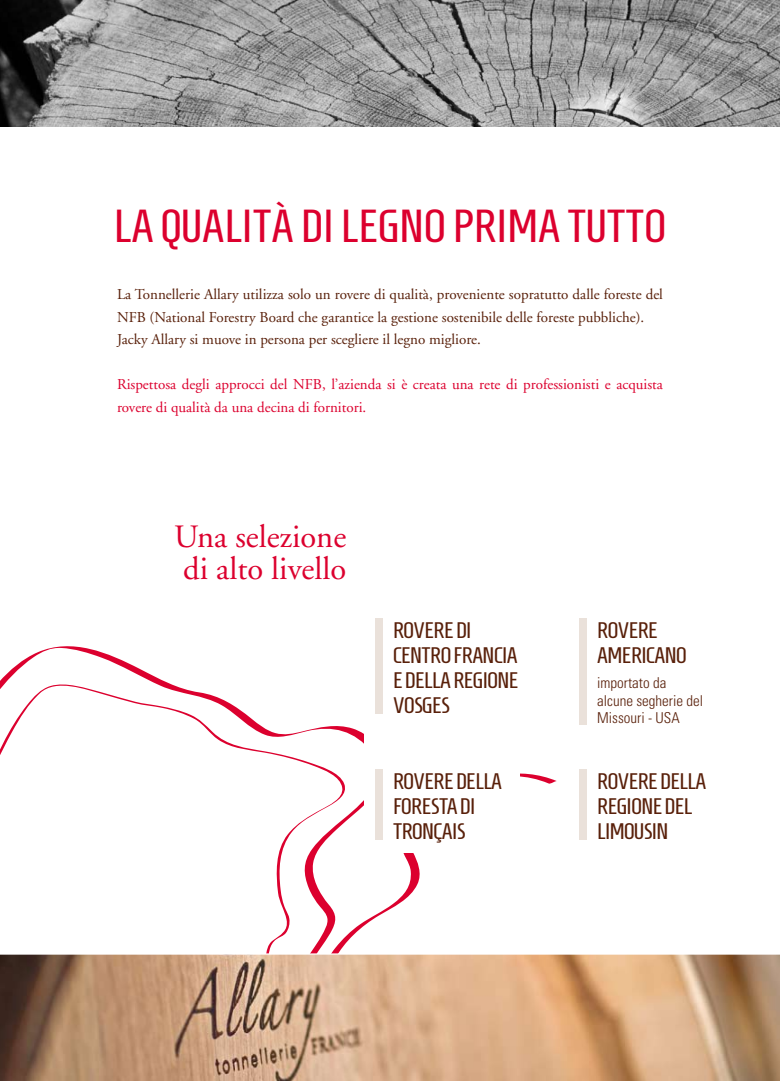
<style>
.page{position:relative;width:780px;height:1081px;background:#fff}
.page>*{position:absolute;margin:0;border:0;box-sizing:border-box;transform-origin:0 0}
.t1{font:46.25px "Homenaje";color:#dc002e}
.t2{font:32.5px/32.5px "Adobe Garamond";color:#dc002e}
.t3{font:22.5px/25px "Homenaje";letter-spacing:-.025em;color:#59200a}
.t4{font:15px/22.5px "Adobe Garamond";color:#59200a}
.t5{font:15px/22.5px "Adobe Garamond";color:#dc002e}
.t6{font:300 condensed 15px/17.5px "Univers";color:#59200a}
</style>
<div class="page">
<svg style="left:2px;top:646px;width:362px;height:98px"></svg>
<svg style="left:348px;top:773px;width:209px;height:168px"></svg>
<svg style="left:0;top:678px;width:348px;height:275px"></svg>
<img style="left:0;top:954px;width:780px;height:127px">
<img style="left:0;top:0;width:780px;height:127px">
<div style="left:364px;top:617px;width:156px;height:236px;background:#fff"></div>
<div style="left:375px;top:769px;width:7px;height:71px;background:#eae1da"></div>
<div style="left:579px;top:769px;width:7px;height:71px;background:#eae1da"></div>
<div style="left:375px;top:618px;width:7px;height:95px;background:#eae1da"></div>
<div style="left:579px;top:618px;width:7px;height:107px;background:#eae1da"></div>
<h1 class="t1" style="left:114px;top:201px;width:553px">LA QUALITÀ DI LEGNO PRIMA TUTTO</h1>
<p class="t4" style="left:117px;top:284px;width:547px">La Tonnellerie Allary utilizza solo un rovere di qualità, proveniente sopratutto dalle foreste del<br>NFB (National Forestry Board che garantice la gestione sostenibile delle foreste pubbliche).<br>Jacky Allary si muove in persona per scegliere il legno migliore.</p>
<p class="t5" style="left:117px;top:374px;width:547px">Rispettosa degli approcci del NFB, l’azienda si è creata una rete di professionisti e acquista rovere di qualità da una decina di fornitori.</p>
<h2 class="t2" style="left:174px;top:521px;width:174px">Una selezione di alto livello</h2>
<h3 class="t3" style="left:393px;top:618px;width:126px">ROVERE DI<br>CENTRO FRANCIA<br>E DELLA REGIONE<br>VOSGES</h3>
<h3 class="t3" style="left:393px;top:769px;width:111px">ROVERE DELLA<br>FORESTA DI<br>TRONÇAIS</h3>
<h3 class="t3" style="left:597px;top:618px;width:91px">ROVERE<br>AMERICANO</h3>
<p class="t6" style="left:597px;top:674px;width:107px">importato da alcune segherie del<br>Missouri - USA</p>
<h3 class="t3" style="left:597px;top:769px;width:111px">ROVERE DELLA<br>REGIONE DEL<br>LIMOUSIN</h3>
</div>
